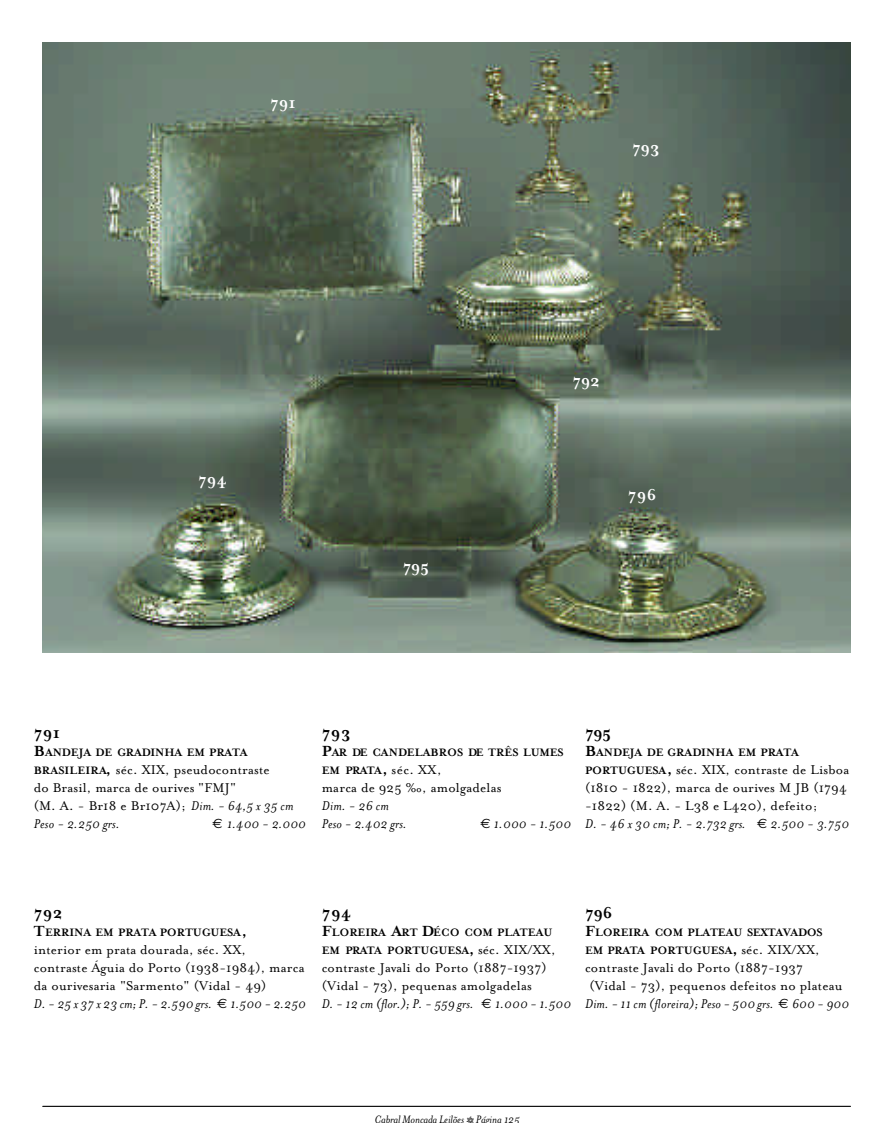
<style>
.page{position:relative;width:894px;height:1148px;background:#fff}
.page>*{position:absolute;margin:0;border:0;box-sizing:border-box;transform-origin:0 0}
.t1{font:700 18px "Mrs Eaves";letter-spacing:.025em;color:#000}
.t2{font:700 18px "Mrs Eaves";letter-spacing:-.005em;color:#fff}
.t3{font:14.7px/18px "Mrs Eaves Roman";letter-spacing:.015em;color:#000}
.t4{font:italic 14.7px/18px "Mrs Eaves";letter-spacing:.01em;color:#000}
.t5{font:700 12.3px/18px "Mrs Eaves";letter-spacing:-.005em;color:#000}
.t6{font:italic 12.3px "Mrs Eaves";letter-spacing:-.01em;color:#000}
.s1{font-size:16.8px}
.s2{font-family:"Mrs Eaves";font-weight:700;font-size:12.3px}
.s3{font-family:"Mrs Eaves";font-weight:700;font-size:16.8px}
.s4{font-family:"Mrs Eaves";font-style:italic}
.s5{font-family:"Euro Sans";font-style:normal;font-size:13.5px}
.s6{font-family:"Mrs Eaves Roman";font-weight:400;font-size:14.7px}
.s7{font-family:"Mrs Eaves Fractions";font-style:normal}
</style>
<div class="page">
<img style="left:43px;top:43px;width:807px;height:609px">
<hr style="left:43px;top:1105px;width:807px;height:1px;background:#000">
<p class="t2" style="left:270px;top:92px;width:27px">791</p>
<p class="t2" style="left:632px;top:137px;width:29px">793</p>
<p class="t2" style="left:198px;top:469px;width:30px">794</p>
<p class="t2" style="left:403px;top:556px;width:28px">795</p>
<p class="t2" style="left:573px;top:370px;width:29px">792</p>
<p class="t2" style="left:628px;top:484px;width:30px">796</p>
<p class="t1" style="left:34px;top:722px;width:28px">791</p>
<p class="t5" style="left:34px;top:743px;width:215px"><span class="s1">B</span>ANDEJA DE GRADINHA EM PRATA</p>
<p class="t3" style="left:34px;top:761px;width:261px"><span class="s2">BRASILEIRA</span><span class="s3">,</span> séc. XIX, pseudocontraste<br>do Brasil, marca de ourives "FMJ"<br>(M. A. - Br18 e Br107A); <span class="s4">Dim. - 64,5 x 35 cm</span></p>
<p class="t4" style="left:34px;top:815px;width:87px">Peso - 2.250 grs.</p>
<p class="t4" style="left:213px;top:815px;width:95px"><span class="s5">€</span> 1.400 - 2.000</p>
<p class="t1" style="left:322px;top:722px;width:30px">793</p>
<p class="t5" style="left:322px;top:743px;width:244px"><span class="s1">P</span>AR DE CANDELABROS DE TRÊS LUMES<br>EM PRATA<span class="s1">,</span> <span class="s6">séc. XX,</span></p>
<p class="t3" style="left:322px;top:779px;width:181px">marca de 925 ‰, amolgadelas</p>
<p class="t4" style="left:322px;top:797px;width:87px">Dim. - 26 cm<br>Peso - 2.402 grs.</p>
<p class="t4" style="left:480px;top:815px;width:92px"><span class="s5">€</span> 1.000 - 1.500</p>
<p class="t1" style="left:585px;top:722px;width:28px">795</p>
<p class="t5" style="left:585px;top:743px;width:215px"><span class="s1">B</span>ANDEJA DE GRADINHA EM PRATA</p>
<p class="t3" style="left:585px;top:761px;width:266px"><span class="s2">PORTUGUESA</span><span class="s3">,</span> séc. XIX, contraste de Lisboa (1810 - 1822), marca de ourives M JB (1794 -1822) (M. A. - L38 e L420), defeito;</p>
<p class="t4" style="left:585px;top:815px;width:266px">D. - 46 x 30 cm; P. - 2.732 grs. <span class="s5">€</span> 2.500 - 3.750</p>
<p class="t1" style="left:34px;top:902px;width:30px">792</p>
<p class="t5" style="left:34px;top:923px;width:215px"><span class="s1">T</span>ERRINA EM PRATA PORTUGUESA<span class="s1">,</span></p>
<p class="t3" style="left:34px;top:941px;width:272px">interior em prata dourada, séc. XX,<br>contraste Águia do Porto (1938-1984), marca da ourivesaria "Sarmento" (Vidal - 49)</p>
<p class="t4" style="left:34px;top:995px;width:274px">D. - 25 x 37 x 23 cm; P. - 2.590 grs. <span class="s5">€</span> 1.500 - 2.250</p>
<p class="t1" style="left:322px;top:902px;width:31px">794</p>
<p class="t5" style="left:322px;top:923px;width:235px"><span class="s1">F</span>LOREIRA <span class="s1">A</span>RT <span class="s1">D</span>ÉCO COM PLATEAU<br>EM PRATA PORTUGUESA<span class="s1">,</span> <span class="s6">séc. XIX/XX,</span></p>
<p class="t3" style="left:322px;top:959px;width:226px">contraste Javali do Porto (1887-1937) (Vidal - 73), pequenas amolgadelas</p>
<p class="t4" style="left:322px;top:995px;width:251px">D. - 12 cm (flor.); P. - 559 grs. <span class="s5">€</span> 1.000 - 1.500</p>
<p class="t1" style="left:585px;top:902px;width:29px">796</p>
<p class="t5" style="left:585px;top:923px;width:239px"><span class="s1">F</span>LOREIRA COM PLATEAU SEXTAVADOS<br>EM PRATA PORTUGUESA<span class="s1">,</span> <span class="s6">séc. XIX/XX,</span></p>
<p class="t3" style="left:590px;top:959px;width:254px;text-indent:-4px">contraste Javali do Porto (1887-1937 (Vidal - 73), pequenos defeitos no plateau</p>
<p class="t4" style="left:585px;top:995px;width:266px">Dim. - 11 cm (floreira); Peso - 500 grs. <span class="s5">€</span> 600 - 900</p>
<p class="t6" style="left:375px;top:1112px;width:147px">Cabral Moncada Leilões <span class="s7">Q</span> Página 125</p>
</div>
